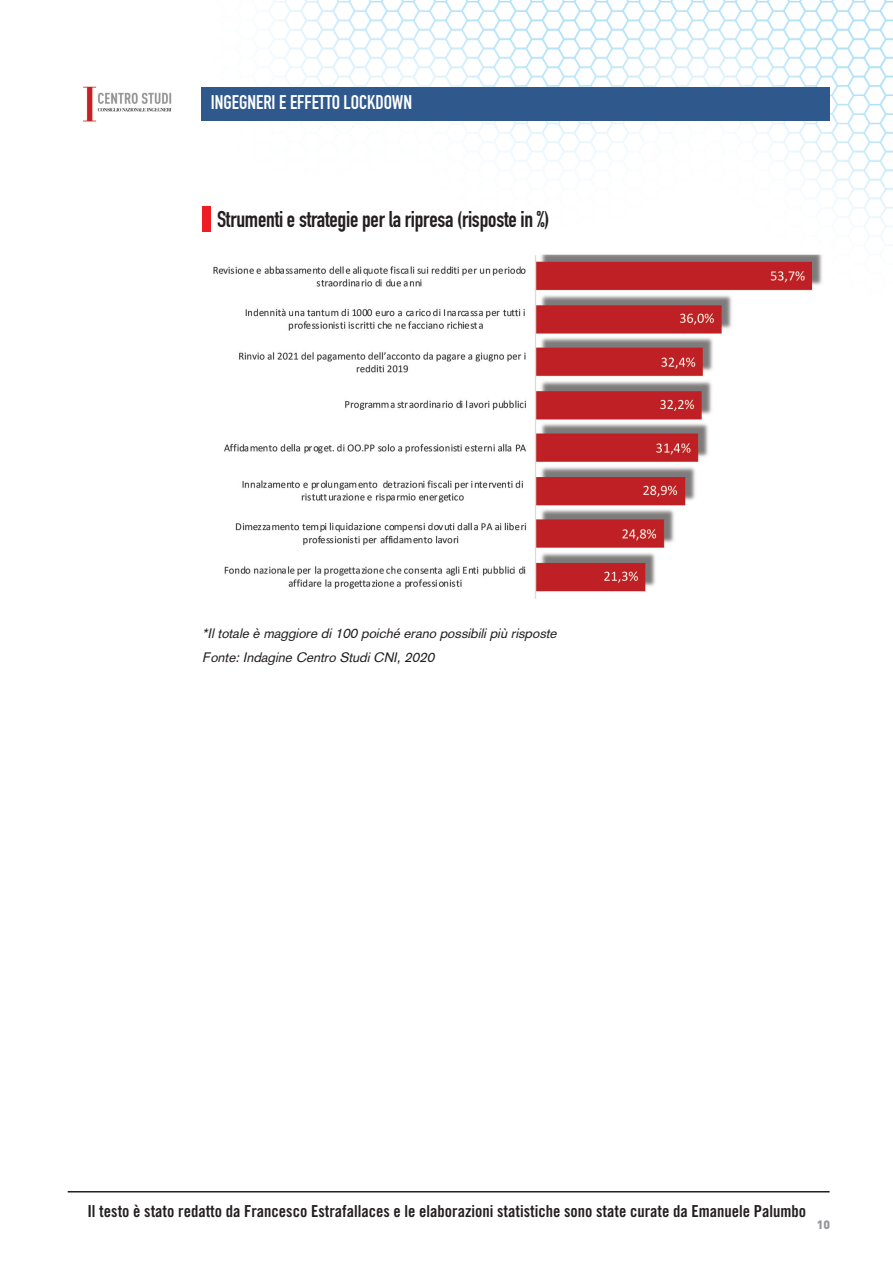
<style>
.page{position:relative;width:893px;height:1273px;background:#fff}
.page>*{position:absolute;margin:0;border:0;box-sizing:border-box;transform-origin:0 0}
.t1{font:700 22.5px "DIN Condensed";letter-spacing:-.01em;color:#231f20}
.t2{font:700 19.5px "DIN Condensed";color:#fff}
.t3{font:16.5px "Trade Gothic Bold Cond Twenty";color:#231f20}
.t4{font:italic 13.5px/24px "Akzidenz Grotesk";color:#231f20}
.t5{font:900 12px "DIN";color:#939598}
</style>
<div class="page">
<img style="left:205px;top:0;width:687px;height:246px">
<div style="left:201px;top:87px;width:628px;height:33px;background:#2f598c"></div>
<img style="left:83px;top:86px;width:89px;height:36px">
<div style="left:202px;top:207px;width:9px;height:25px;background:#ee1d23"></div>
<img style="left:205px;top:245px;width:623px;height:354px">
<hr style="left:68px;top:1190px;width:761px;height:2px;background:#231f20">
<p class="t2" style="left:211px;top:96px;width:202px">INGEGNERI E EFFETTO LOCKDOWN</p>
<h1 class="t1" style="left:217px;top:210px;width:334px">Strumenti e strategie per la ripresa (risposte in %)</h1>
<p class="t4" style="left:202px;top:622px;width:358px">*Il totale è maggiore di 100 poiché erano possibili più risposte<br>Fonte: Indagine Centro Studi CNI, 2020</p>
<p class="t3" style="left:87px;top:1205px;width:720px">Il testo è stato redatto da Francesco Estrafallaces e le elaborazioni statistiche sono state curate da Emanuele Palumbo</p>
<p class="t5" style="left:816px;top:1220px;width:15px">10</p>
</div>
